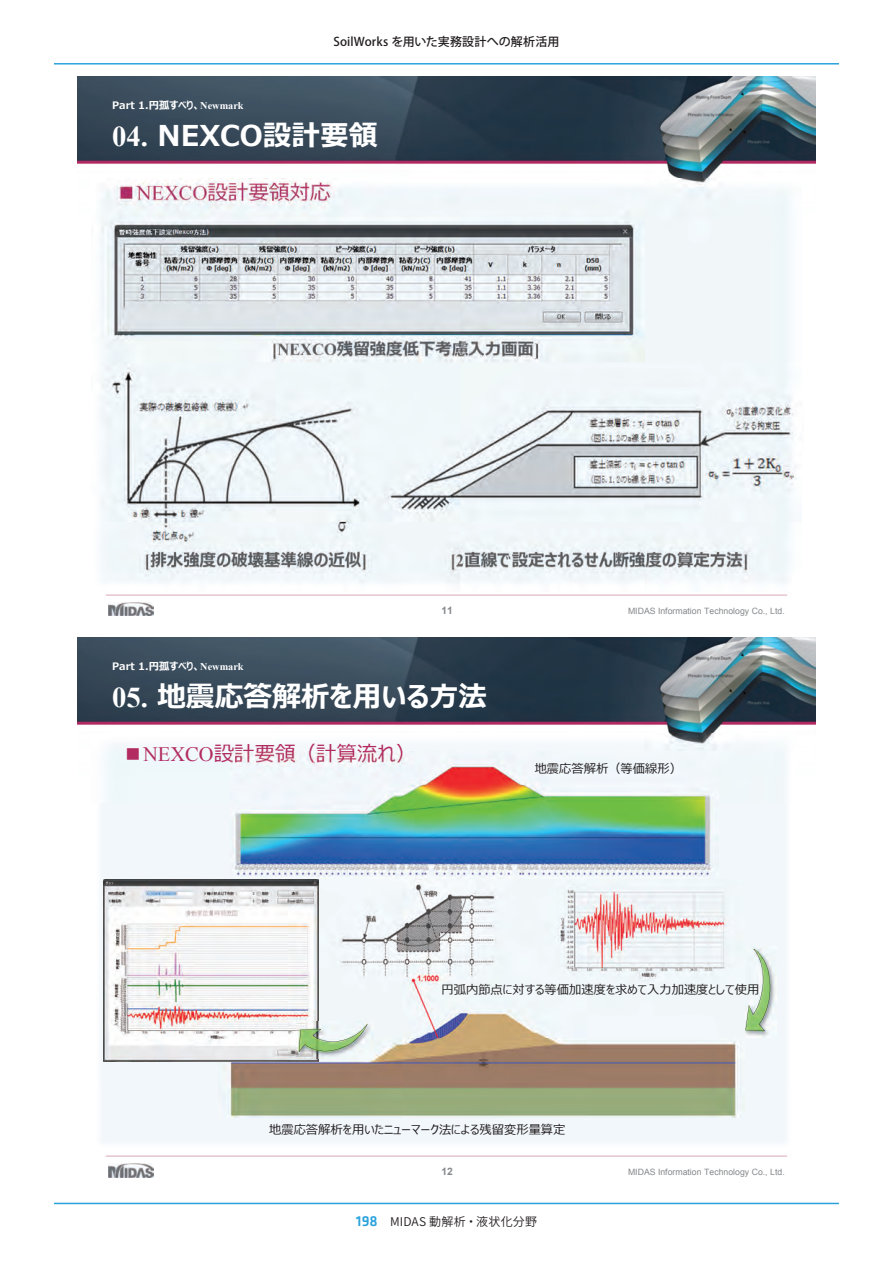
<style>
.page{position:relative;width:893px;height:1263px;background:#fff}
.page>*{position:absolute;margin:0;border:0;box-sizing:border-box;transform-origin:0 0}
.t1{font:700 28.65px "Meiryo UI";color:#fff}
.t2{font:20.55px "Meiryo UI";color:#b22b61}
.t3{font:12.3px "Meiryo UI";color:#231f20}
.t4{font:500 12px "Koz Go Pro";letter-spacing:.01em;color:#231f20}
.t5{font:12px "Source Han Sans JP";letter-spacing:.025em;color:#231f20}
.t6{font:700 10.2px "Meiryo UI";color:#fff}
.t7{font:700 10.2px "Arial";color:#86888b}
.t8{font:8.7px "Arial";color:#86888b}
.s1{font-family:"Times New Roman"}
.s2{font-family:"Klavika";font-weight:500;font-size:15px;color:#2aa2db}
</style>
<div class="page">
<hr style="left:54px;top:63px;width:785px;height:2px;background:#2aa2db">
<hr style="left:54px;top:1203px;width:785px;height:1px;background:#2aa2db">
<img style="left:78px;top:76px;width:737px;height:540px">
<div style="left:78px;top:215px;width:737px;height:138px;background:#fff"></div>
<div style="left:78px;top:353px;width:737px;height:138px;background:#fff"></div>
<img style="left:108px;top:602px;width:45px;height:14px">
<img style="left:92px;top:178px;width:709px;height:413px">
<img style="left:78px;top:637px;width:737px;height:541px">
<div style="left:78px;top:776px;width:737px;height:138px;background:#fff"></div>
<div style="left:78px;top:914px;width:737px;height:138px;background:#fff"></div>
<img style="left:108px;top:1164px;width:45px;height:13px">
<img style="left:92px;top:734px;width:703px;height:419px">
<img style="left:230px;top:751px;width:488px;height:127px">
<img style="left:745px;top:947px;width:32px;height:90px">
<svg style="left:745px;top:949px;width:25px;height:82px"></svg>
<img style="left:219px;top:879px;width:526px;height:239px">
<img style="left:104px;top:879px;width:215px;height:183px">
<img style="left:297px;top:1022px;width:77px;height:36px">
<svg style="left:299px;top:1024px;width:68px;height:28px"></svg>
<p class="t6" style="left:112px;top:98px;width:133px">Part 1.円孤すべり、<span class="s1">Newmark</span></p>
<h3 class="t4" style="left:333px;top:34px;width:228px">SoilWorks を用いた実務設計への解析活用</h3>
<h1 class="t1" style="left:112px;top:115px;width:267px"><span class="s1">04.</span> NEXCO設計要領</h1>
<p class="t6" style="left:112px;top:659px;width:133px">Part 1.円孤すべり、<span class="s1">Newmark</span></p>
<p class="t7" style="left:441px;top:603px;width:13px">11</p>
<p class="t8" style="left:628px;top:605px;width:158px">MIDAS Information Technology Co., Ltd.</p>
<h1 class="t1" style="left:112px;top:676px;width:376px"><span class="s1">05.</span> 地震応答解析を用いる方法</h1>
<h2 class="t2" style="left:123px;top:739px;width:295px">■<span class="s1">NEXCO</span>設計要領（計算流れ）</h2>
<h3 class="t3" style="left:535px;top:760px;width:149px">地震応答解析（等価線形）</h3>
<h3 class="t3" style="left:442px;top:981px;width:319px">円弧内節点に対する等価加速度を求めて⼊⼒加速度として使⽤</h3>
<h3 class="t3" style="left:269px;top:1121px;width:298px">地震応答解析を⽤いたニューマーク法による残留変形量算定</h3>
<p class="t7" style="left:441px;top:1164px;width:13px">12</p>
<p class="t8" style="left:628px;top:1166px;width:158px">MIDAS Information Technology Co., Ltd.</p>
<h3 class="t5" style="left:356px;top:1214px;width:183px"><span class="s2">198</span> MIDAS 動解析・液状化分野</h3>
</div>
